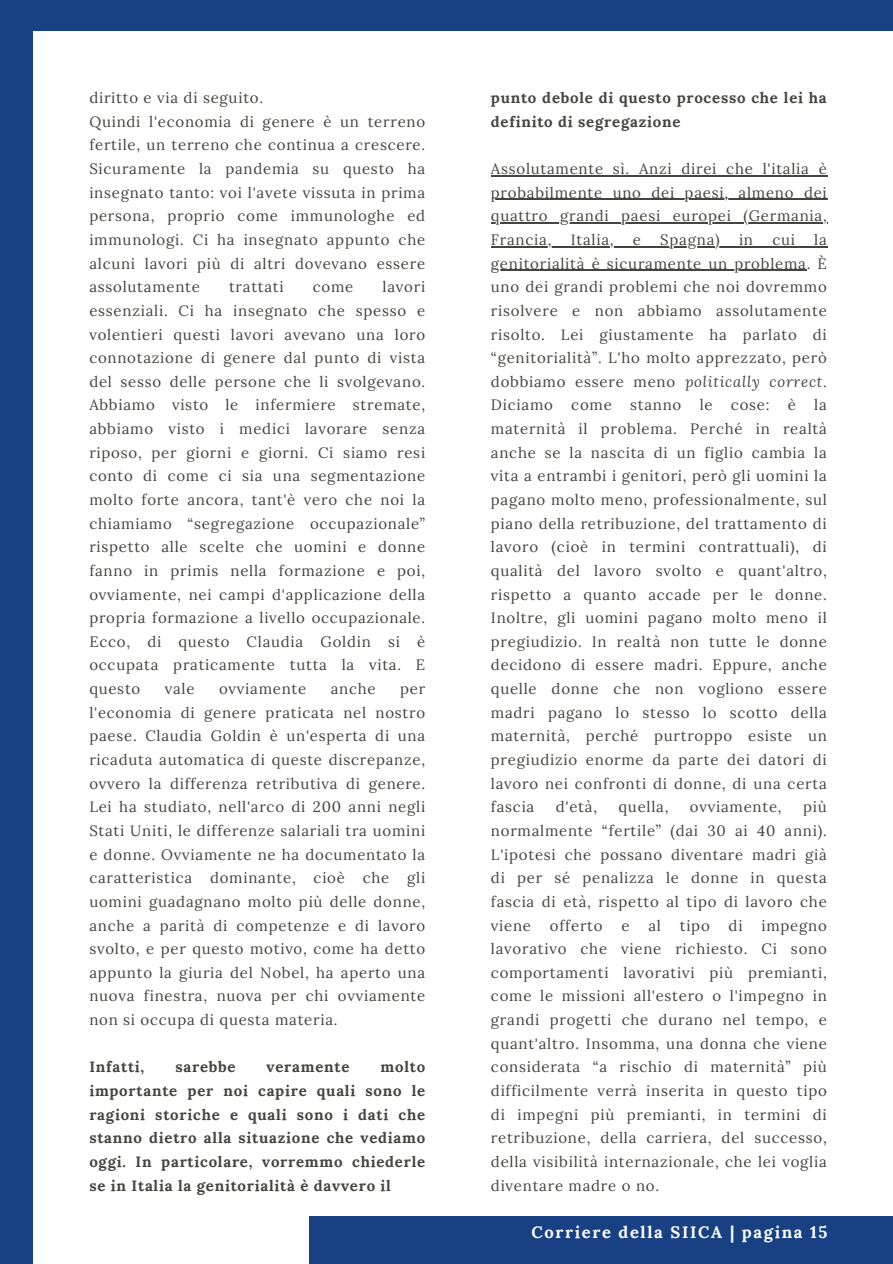
<style>
.page{position:relative;width:893px;height:1264px;background:#fff}
.page>*{position:absolute;margin:0;border:0;box-sizing:border-box;transform-origin:0 0}
.t1{font:700 16.5px "Lora";letter-spacing:.1em;color:#fff}
.t2{font:15px/23.7px "Lora";letter-spacing:.05em;color:#444440;text-align:justify}
.t3{font:700 15px/23.7px "Lora";letter-spacing:.05em;color:#444440;text-align:justify}
.s1{font-style:italic}
</style>
<div class="page">
<div style="left:0;top:0;width:33px;height:1263px;background:#184183"></div>
<div style="left:0;top:0;width:892px;height:30px;background:#184183"></div>
<div style="left:309px;top:1216px;width:583px;height:47px;background:#184183"></div>
<hr style="left:491px;top:175px;width:336px;height:1px;background:#444440">
<hr style="left:491px;top:199px;width:336px;height:1px;background:#444440">
<hr style="left:491px;top:222px;width:336px;height:2px;background:#444440">
<hr style="left:491px;top:246px;width:336px;height:1px;background:#444440">
<hr style="left:491px;top:270px;width:315px;height:1px;background:#444440">
<p class="t2" style="left:89px;top:86px;width:337px;text-align:left">diritto e via di seguito.<br>Quindi l'economia di genere è un terreno fertile, un terreno che continua a crescere.<br>Sicuramente la pandemia su questo ha insegnato tanto: voi l'avete vissuta in prima persona, proprio come immunologhe ed immunologi. Ci ha insegnato appunto che alcuni lavori più di altri dovevano essere assolutamente</p>
<p class="t2" style="left:89px;top:275px;width:337px;text-indent:293px">lavori essenziali. Ci ha insegnato che spesso e volentieri questi lavori avevano una loro connotazione di genere dal punto di vista del sesso delle persone che li svolgevano.<br>Abbiamo visto le infermiere stremate, abbiamo visto i medici lavorare senza riposo, per giorni e giorni. Ci siamo resi conto di come ci sia una segmentazione molto forte ancora, tant'è vero che noi la chiamiamo “segregazione occupazionale” rispetto alle scelte che uomini e donne fanno in primis nella formazione e poi, ovviamente, nei campi d'applicazione della propria formazione a livello occupazionale.<br>Ecco, di questo Claudia Goldin si è occupata praticamente tutta la vita. E questo</p>
<p class="t2" style="left:229px;top:275px;width:56px">trattati</p>
<p class="t2" style="left:313px;top:275px;width:42px">come</p>
<p class="t2" style="left:165px;top:676px;width:31px">vale</p>
<p class="t2" style="left:219px;top:676px;width:89px">ovviamente</p>
<p class="t2" style="left:331px;top:676px;width:46px">anche</p>
<p class="t2" style="left:89px;top:676px;width:337px;text-indent:311px">per l'economia di genere praticata nel nostro paese. Claudia Goldin è un'esperta di una ricaduta automatica di queste discrepanze, ovvero la differenza retributiva di genere.<br>Lei ha studiato, nell'arco di 200 anni negli Stati Uniti, le differenze salariali tra uomini e donne. Ovviamente ne ha documentato la caratteristica dominante, cioè che gli uomini guadagnano molto più delle donne, anche a parità di competenze e di lavoro svolto, e per questo motivo, come ha detto appunto la giuria del Nobel, ha aperto una nuova finestra, nuova per chi ovviamente non si occupa di questa materia.</p>
<p class="t3" style="left:89px;top:1054px;width:57px">Infatti,</p>
<p class="t3" style="left:175px;top:1054px;width:62px">sarebbe</p>
<p class="t3" style="left:266px;top:1054px;width:84px">veramente</p>
<p class="t3" style="left:89px;top:1054px;width:337px;text-indent:291px">molto importante per noi capire quali sono le ragioni storiche e quali sono i dati che stanno dietro alla situazione che vediamo oggi. In particolare, vorremmo chiederle se in Italia la genitorialità è davvero il</p>
<p class="t3" style="left:491px;top:86px;width:337px">punto debole di questo processo che lei ha definito di segregazione</p>
<p class="t2" style="left:491px;top:157px;width:337px">Assolutamente sì. Anzi direi che l'italia è probabilmente uno dei paesi, almeno dei quattro grandi paesi europei (Germania, Francia,</p>
<p class="t2" style="left:570px;top:228px;width:44px">Italia,</p>
<p class="t2" style="left:633px;top:228px;width:10px">e</p>
<p class="t2" style="left:660px;top:228px;width:61px">Spagna)</p>
<p class="t2" style="left:739px;top:228px;width:16px">in</p>
<p class="t2" style="left:772px;top:228px;width:24px">cui</p>
<p class="t2" style="left:491px;top:228px;width:337px;text-indent:323px">la genitorialità è sicuramente un problema. È uno dei grandi problemi che noi dovremmo risolvere e non abbiamo assolutamente risolto. Lei giustamente ha parlato di “genitorialità”. L'ho molto apprezzato, però dobbiamo essere meno <span class="s1">politically correct</span>.<br>Diciamo come stanno le cose: è la maternità il problema. Perché in realtà anche se la nascita di un figlio cambia la vita a entrambi i genitori, però gli uomini la pagano molto meno, professionalmente, sul piano della retribuzione, del trattamento di lavoro (cioè in termini contrattuali), di qualità del lavoro svolto e quant'altro, rispetto a quanto accade per le donne.<br>Inoltre, gli uomini pagano molto meno il pregiudizio. In realtà non tutte le donne decidono di essere madri. Eppure, anche quelle donne che non vogliono essere madri pagano lo stesso lo scotto della maternità, perché purtroppo esiste un pregiudizio enorme da parte dei datori di lavoro nei confronti di donne, di una certa fascia</p>
<p class="t2" style="left:555px;top:795px;width:43px">d'età,</p>
<p class="t2" style="left:618px;top:795px;width:51px">quella,</p>
<p class="t2" style="left:690px;top:795px;width:93px">ovviamente,</p>
<p class="t2" style="left:491px;top:795px;width:337px;text-indent:312px">più normalmente “fertile” (dai 30 ai 40 anni).<br>L'ipotesi che possano diventare madri già di per sé penalizza le donne in questa fascia di età, rispetto al tipo di lavoro che viene</p>
<p class="t2" style="left:550px;top:913px;width:54px">offerto</p>
<p class="t2" style="left:621px;top:913px;width:10px">e</p>
<p class="t2" style="left:648px;top:913px;width:14px">al</p>
<p class="t2" style="left:679px;top:913px;width:31px">tipo</p>
<p class="t2" style="left:728px;top:913px;width:15px">di</p>
<p class="t2" style="left:491px;top:913px;width:337px;text-indent:270px">impegno lavorativo che viene richiesto. Ci sono comportamenti lavorativi più premianti, come le missioni all'estero o l'impegno in grandi progetti che durano nel tempo, e quant'altro. Insomma, una donna che viene considerata “a rischio di maternità” più difficilmente verrà inserita in questo tipo di impegni più premianti, in termini di retribuzione, della carriera, del successo, della visibilità internazionale, che lei voglia diventare madre o no.</p>
<p class="t1" style="left:531px;top:1221px;width:297px">Corriere della SIICA | pagina 15</p>
</div>
